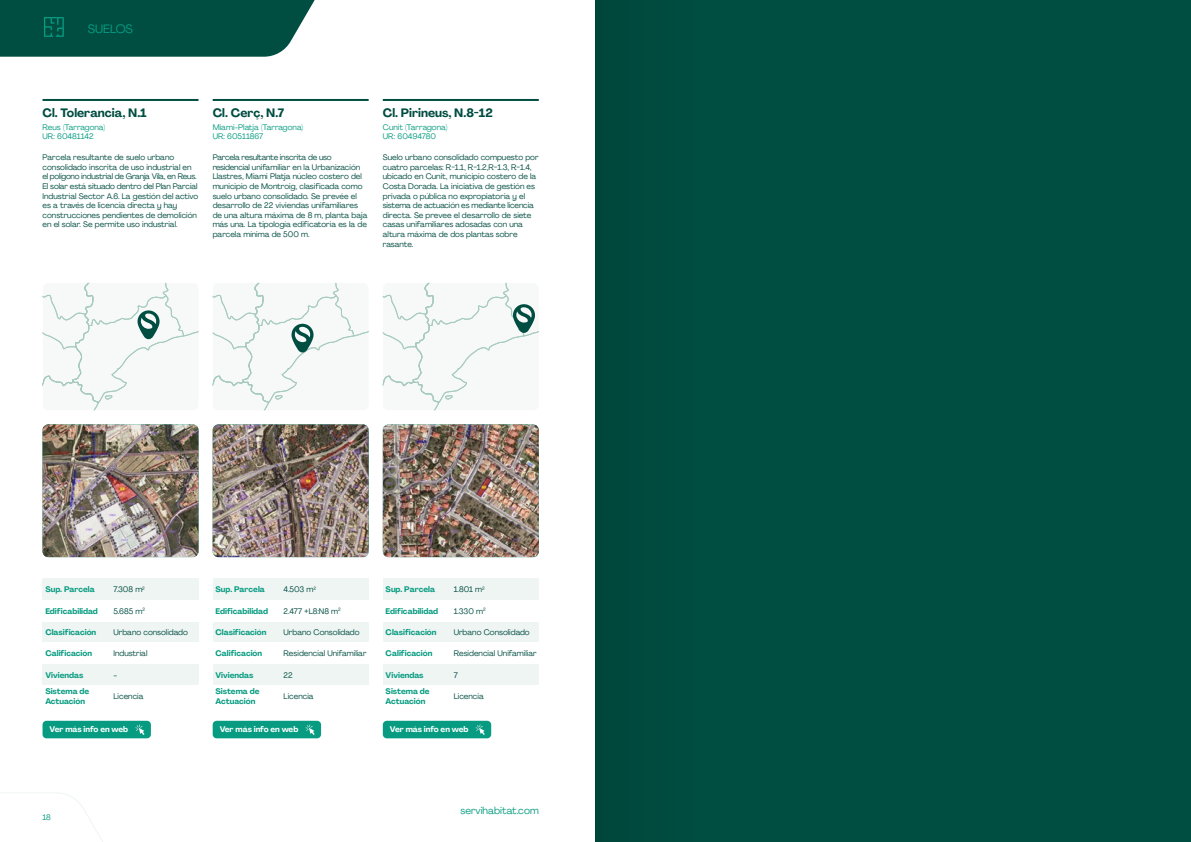
<style>
.page{position:relative;width:1191px;height:842px;background:#fff}
.page>*{position:absolute;margin:0;border:0;box-sizing:border-box;transform-origin:0 0}
.t1{font:700 12px "Agrandir";color:#004d41}
.t2{font:12px "Agrandir";color:#079c81}
.t3{font:10px "Agrandir";color:#079c81}
.t4{font:8px/9.6px "Agrandir";color:#004d41}
.t5{font:700 8px/9.6px "Agrandir";color:#079c81}
.t6{font:8px/9.6px "Agrandir";color:#079c81}
.t7{font:700 8px "Agrandir";letter-spacing:-.005em;color:#fff}
</style>
<div class="page">
<svg style="left:60px;top:793px;width:43px;height:49px"></svg>
<svg style="left:0;top:0;width:315px;height:57px;background:#0f584d"></svg>
<div style="left:595px;top:0;width:596px;height:842px;background:#004d41"></div>
<hr style="left:43px;top:99px;width:155px;height:2px;background:#004d41">
<div style="left:43px;top:721px;width:108px;height:17px;background:#079c81;border-radius:4px"></div>
<svg style="left:135px;top:724px;width:9px;height:11px"></svg>
<div style="left:43px;top:579px;width:70px;height:21px;background:#eff5f3"></div>
<div style="left:43px;top:664px;width:70px;height:21px;background:#eff5f3"></div>
<div style="left:43px;top:621px;width:70px;height:22px;background:#eff5f3"></div>
<div style="left:113px;top:579px;width:85px;height:21px;background:#eff5f3"></div>
<div style="left:113px;top:664px;width:85px;height:21px;background:#eff5f3"></div>
<div style="left:113px;top:621px;width:85px;height:22px;background:#eff5f3"></div>
<img style="left:43px;top:424px;width:155px;height:133px">
<hr style="left:213px;top:99px;width:156px;height:2px;background:#004d41">
<div style="left:213px;top:721px;width:108px;height:17px;background:#079c81;border-radius:4px"></div>
<svg style="left:305px;top:724px;width:9px;height:11px"></svg>
<div style="left:213px;top:579px;width:70px;height:21px;background:#eff5f3"></div>
<div style="left:213px;top:664px;width:70px;height:21px;background:#eff5f3"></div>
<div style="left:213px;top:621px;width:70px;height:22px;background:#eff5f3"></div>
<div style="left:283px;top:579px;width:86px;height:21px;background:#eff5f3"></div>
<div style="left:283px;top:664px;width:86px;height:21px;background:#eff5f3"></div>
<div style="left:283px;top:621px;width:86px;height:22px;background:#eff5f3"></div>
<img style="left:213px;top:424px;width:156px;height:133px">
<hr style="left:383px;top:99px;width:156px;height:2px;background:#004d41">
<div style="left:383px;top:721px;width:108px;height:17px;background:#079c81;border-radius:4px"></div>
<svg style="left:475px;top:724px;width:10px;height:11px"></svg>
<div style="left:383px;top:579px;width:71px;height:21px;background:#eff5f3"></div>
<div style="left:383px;top:664px;width:71px;height:21px;background:#eff5f3"></div>
<div style="left:383px;top:621px;width:71px;height:22px;background:#eff5f3"></div>
<div style="left:454px;top:579px;width:85px;height:21px;background:#eff5f3"></div>
<div style="left:454px;top:664px;width:85px;height:21px;background:#eff5f3"></div>
<div style="left:454px;top:621px;width:85px;height:22px;background:#eff5f3"></div>
<img style="left:383px;top:424px;width:156px;height:133px">
<svg style="left:383px;top:283px;width:156px;height:127px"></svg>
<svg style="left:213px;top:283px;width:156px;height:127px"></svg>
<svg style="left:43px;top:283px;width:155px;height:127px"></svg>
<div style="left:595px;top:0;width:99px;height:842px;background:#00493e"></div>
<h1 class="t2" style="left:88px;top:22px;width:47px">SUELOS</h1>
<h1 class="t1" style="left:43px;top:105px;width:106px">Cl. Tolerancia, N.1</h1>
<p class="t6" style="left:43px;top:122px;width:64px">Reus (Tarragona)<br>UR: 60481142</p>
<p class="t4" style="left:43px;top:152px;width:157px">Parcela resultante de suelo urbano consolidado inscrita de uso industrial en el polígono industrial de Granja Vila, en Reus.<br>El solar está situado dentro del Plan Parcial Industrial Sector A.6. La gestión del activo es a través de licencia directa y hay construcciones pendientes de demolición en el solar. Se permite uso industrial.</p>
<h1 class="t1" style="left:213px;top:105px;width:73px">Cl. Cerç, N.7</h1>
<p class="t6" style="left:213px;top:122px;width:92px">Miami-Platja (Tarragona)<br>UR: 60511867</p>
<p class="t4" style="left:213px;top:152px;width:156px">Parcela resultante inscrita de uso residencial unifamiliar en la Urbanización Llastres, Miami Platja núcleo costero del municipio de Montroig, clasificada como suelo urbano consolidado. Se prevée el desarrollo de 22 viviendas unifamiliares de una altura máxima de 8 m, planta baja más una. La tipología edificatoria es la de parcela mínima de 500 m.</p>
<h1 class="t1" style="left:383px;top:105px;width:111px">Cl. Pirineus, N.8-12</h1>
<p class="t6" style="left:383px;top:122px;width:66px">Cunit (Tarragona)<br>UR: 60494780</p>
<p class="t4" style="left:383px;top:152px;width:157px">Suelo urbano consolidado compuesto por cuatro parcelas: R-1.1, R-1.2,R-1.3, R-1.4, ubicado en Cunit, municipio costero de la Costa Dorada. La iniciativa de gestión es privada o pública no expropiatoria y el sistema de actuación es mediante licencia directa. Se prevee el desarrollo de siete casas unifamiliares adosadas con una altura máxima de dos plantas sobre rasante.</p>
<p class="t5" style="left:45px;top:585px;width:51px">Sup. Parcela</p>
<p class="t4" style="left:113px;top:585px;width:33px">7.308 m<sup>2</sup></p>
<p class="t5" style="left:215px;top:585px;width:51px">Sup. Parcela</p>
<p class="t4" style="left:283px;top:585px;width:34px">4.503 m<sup>2</sup></p>
<p class="t5" style="left:386px;top:585px;width:51px">Sup. Parcela</p>
<p class="t4" style="left:454px;top:585px;width:33px">1.801 m<sup>2</sup></p>
<p class="t5" style="left:45px;top:606px;width:54px">Edificabilidad</p>
<p class="t4" style="left:113px;top:606px;width:33px">5.685 m<sup>2</sup></p>
<p class="t5" style="left:215px;top:606px;width:54px">Edificabilidad</p>
<p class="t4" style="left:283px;top:606px;width:59px">2.477 +L8:N8 m<sup>2</sup></p>
<p class="t5" style="left:386px;top:606px;width:54px">Edificabilidad</p>
<p class="t4" style="left:454px;top:606px;width:34px">1.330 m<sup>2</sup></p>
<p class="t5" style="left:45px;top:627px;width:52px">Clasificación</p>
<p class="t4" style="left:113px;top:627px;width:76px">Urbano consolidado</p>
<p class="t5" style="left:215px;top:627px;width:52px">Clasificación</p>
<p class="t4" style="left:283px;top:627px;width:77px">Urbano Consolidado</p>
<p class="t5" style="left:386px;top:627px;width:52px">Clasificación</p>
<p class="t4" style="left:454px;top:627px;width:77px">Urbano Consolidado</p>
<p class="t5" style="left:45px;top:649px;width:48px">Calificación</p>
<p class="t4" style="left:113px;top:649px;width:36px">Industrial</p>
<p class="t5" style="left:215px;top:649px;width:48px">Calificación</p>
<p class="t4" style="left:283px;top:649px;width:85px">Residencial Unifamiliar</p>
<p class="t5" style="left:386px;top:649px;width:48px">Calificación</p>
<p class="t4" style="left:454px;top:649px;width:85px">Residencial Unifamiliar</p>
<p class="t5" style="left:45px;top:670px;width:39px">Viviendas</p>
<p class="t4" style="left:113px;top:670px;width:5px">-</p>
<p class="t5" style="left:215px;top:670px;width:39px">Viviendas</p>
<p class="t4" style="left:283px;top:670px;width:11px">22</p>
<p class="t5" style="left:386px;top:670px;width:39px">Viviendas</p>
<p class="t4" style="left:454px;top:670px;width:6px">7</p>
<p class="t5" style="left:45px;top:686px;width:45px">Sistema de<br>Actuación</p>
<p class="t4" style="left:113px;top:691px;width:32px">Licencia</p>
<p class="t5" style="left:215px;top:686px;width:45px">Sistema de<br>Actuación</p>
<p class="t4" style="left:283px;top:691px;width:32px">Licencia</p>
<p class="t5" style="left:386px;top:686px;width:45px">Sistema de<br>Actuación</p>
<p class="t4" style="left:454px;top:691px;width:32px">Licencia</p>
<p class="t7" style="left:50px;top:724px;width:80px">Ver más info en web</p>
<p class="t7" style="left:220px;top:724px;width:80px">Ver más info en web</p>
<p class="t7" style="left:390px;top:724px;width:80px">Ver más info en web</p>
<p class="t6" style="left:43px;top:813px;width:10px">18</p>
<p class="t3" style="left:460px;top:804px;width:80px">servihabitat.com</p>
</div>
